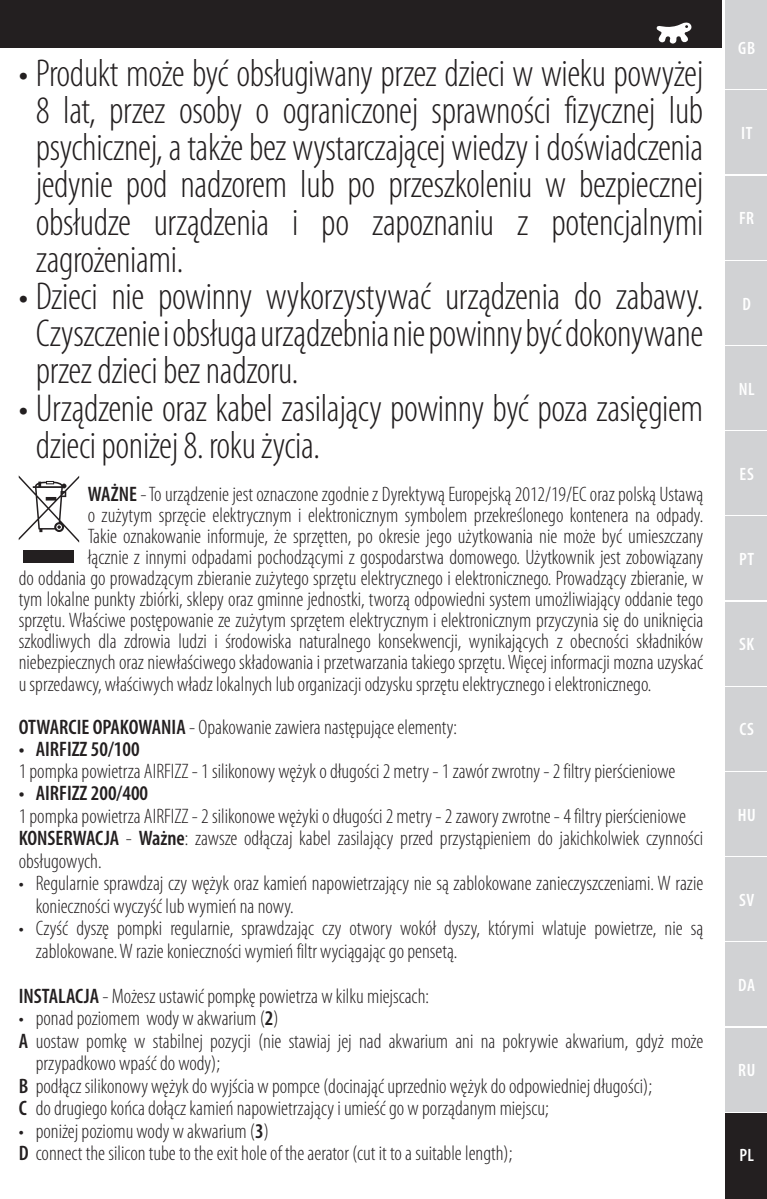
<style>
.page{position:relative;width:767px;height:1199px;background:#fff}
.page>*{position:absolute;margin:0;border:0;box-sizing:border-box;transform-origin:0 0}
.t1{font:300 condensed 39px/37.2px "Myriad Pro";letter-spacing:-.01em;color:#231f20;text-align:justify}
.t2{font:300 condensed 21px/22.5px "Myriad Pro";color:#231f20}
.t3{font:600 condensed 21px "Myriad Pro";color:#231f20}
.t4{font:600 condensed 18px "Myriad Pro";letter-spacing:.035em;color:#fff}
.s1{font-weight:600}
</style>
<div class="page">
<div style="left:0;top:0;width:720px;height:48px;background:#231f20"></div>
<svg style="left:656px;top:22px;width:35px;height:22px"></svg>
<div style="left:725px;top:6px;width:41px;height:83px;background:#d1d2d4"></div>
<div style="left:725px;top:1027px;width:41px;height:83px;background:#d1d2d4"></div>
<div style="left:725px;top:1112px;width:41px;height:83px;background:#231f20"></div>
<div style="left:725px;top:942px;width:41px;height:83px;background:#d1d2d4"></div>
<div style="left:725px;top:857px;width:41px;height:83px;background:#d1d2d4"></div>
<div style="left:725px;top:772px;width:41px;height:83px;background:#d1d2d4"></div>
<div style="left:725px;top:687px;width:41px;height:83px;background:#d1d2d4"></div>
<div style="left:725px;top:602px;width:41px;height:83px;background:#d1d2d4"></div>
<div style="left:725px;top:516px;width:41px;height:84px;background:#d1d2d4"></div>
<div style="left:725px;top:431px;width:41px;height:83px;background:#d1d2d4"></div>
<div style="left:725px;top:346px;width:41px;height:83px;background:#d1d2d4"></div>
<div style="left:725px;top:261px;width:41px;height:83px;background:#d1d2d4"></div>
<div style="left:725px;top:176px;width:41px;height:83px;background:#d1d2d4"></div>
<div style="left:725px;top:91px;width:41px;height:83px;background:#d1d2d4"></div>
<hr style="left:724px;top:1195px;width:42px;height:3px;background:#231f20">
<div style="left:725px;top:0;width:41px;height:6px;background:#d1d2d4"></div>
<div style="left:23px;top:550px;width:51px;height:13px;background:#231f20"></div>
<svg style="left:19px;top:476px;width:60px;height:66px"></svg>
<p class="t1" style="left:36px;top:54px;width:668px;text-indent:-17px">• Produkt może być obsługiwany przez dzieci w wieku powyżej 8 lat, przez osoby o ograniczonej sprawności fizycznej lub psychicznej, a także bez wystarczającej wiedzy i doświadczenia jedynie pod nadzorem lub po przeszkoleniu w bezpiecznej obsłudze urządzenia i po zapoznaniu z potencjalnymi zagrożeniami.</p>
<h1 class="t1" style="left:36px;top:277px;width:668px;text-indent:-17px">• Dzieci nie powinny wykorzystywać urządzenia do zabawy.<br>Czyszczenie i obsługa urządzebnia nie powinny być dokonywane przez dzieci bez nadzoru.</h1>
<h1 class="t1" style="left:36px;top:389px;width:668px;text-indent:-17px">• Urządzenie oraz kabel zasilający powinny być poza zasięgiem dzieci poniżej 8. roku życia.</h1>
<p class="t2" style="left:88px;top:483px;width:616px"><span class="s1">WAŻNE</span> - To urządzenie jest oznaczone zgodnie z Dyrektywą Europejską 2012/19/EC oraz polską Ustawą</p>
<p class="t2" style="left:88px;top:504px;width:616px">o zużytym sprzęcie elektrycznym i elektronicznym symbolem przekreślonego kontenera na odpady.</p>
<p class="t2" style="left:88px;top:525px;width:616px">Takie oznakowanie informuje, że sprzętten, po okresie jego użytkowania nie może być umieszczany</p>
<p class="t2" style="left:88px;top:546px;width:616px">łącznie z innymi odpadami pochodzącymi z gospodarstwa domowego. Użytkownik jest zobowiązany</p>
<p class="t2" style="left:19px;top:567px;width:685px">do oddania go prowadzącym zbieranie zużytego sprzętu elektrycznego i elektronicznego. Prowadzący zbieranie, w</p>
<p class="t2" style="left:19px;top:588px;width:685px">tym lokalne punkty zbiórki, sklepy oraz gminne jednostki, tworzą odpowiedni system umożliwiający oddanie tego</p>
<p class="t2" style="left:19px;top:609px;width:685px">sprzętu. Właściwe postępowanie ze zużytym sprzętem elektrycznym i elektronicznym przyczynia się do uniknięcia</p>
<p class="t2" style="left:19px;top:630px;width:685px">szkodliwych dla zdrowia ludzi i środowiska naturalnego konsekwencji, wynikających z obecności składników</p>
<p class="t2" style="left:19px;top:651px;width:685px">niebezpiecznych oraz niewłaściwego składowania i przetwarzania takiego sprzętu. Więcej informacji mozna uzyskać</p>
<p class="t2" style="left:19px;top:672px;width:633px">u sprzedawcy, właściwych władz lokalnych lub organizacji odzysku sprzętu elektrycznego i elektronicznego.</p>
<p class="t2" style="left:19px;top:715px;width:439px"><span class="s1">OTWARCIE OPAKOWANIA</span> - Opakowanie zawiera następujące elementy:</p>
<p class="t3" style="left:19px;top:736px;width:122px">• AIRFIZZ 50/100</p>
<p class="t2" style="left:19px;top:759px;width:657px">1 pompka powietrza AIRFIZZ - 1 silikonowy wężyk o długości 2 metry - 1 zawór zwrotny - 2 filtry pierścieniowe</p>
<p class="t3" style="left:19px;top:780px;width:131px">• AIRFIZZ 200/400</p>
<p class="t2" style="left:19px;top:804px;width:685px">1 pompka powietrza AIRFIZZ - 2 silikonowe wężyki o długości 2 metry - 2 zawory zwrotne - 4 filtry pierścieniowe<br><span class="s1">KONSERWACJA</span> - <span class="s1">Ważne</span>: zawsze odłączaj kabel zasilający przed przystąpieniem do jakichkolwiek czynności obsługowych.</p>
<p class="t2" style="left:36px;top:872px;width:668px;text-indent:-17px">• Regularnie sprawdzaj czy wężyk oraz kamień napowietrzający nie są zablokowane zanieczyszczeniami. W razie konieczności wyczyść lub wymień na nowy.</p>
<p class="t2" style="left:36px;top:916px;width:668px;text-indent:-17px">• Czyść dyszę pompki regularnie, sprawdzając czy otwory wokół dyszy, którymi wlatuje powietrze, nie są zablokowane. W razie konieczności wymień filtr wyciągając go pensetą.</p>
<p class="t2" style="left:19px;top:984px;width:411px"><span class="s1">INSTALACJA</span> - Możesz ustawić pompkę powietrza w kilku miejscach:</p>
<p class="t2" style="left:19px;top:1006px;width:261px">• ponad poziomem wody w akwarium (<span class="s1">2</span>)</p>
<p class="t2" style="left:19px;top:1029px;width:685px"><span class="s1">A</span> uostaw pomkę w stabilnej pozycji (nie stawiaj jej nad akwarium ani na pokrywie akwarium, gdyż może</p>
<p class="t2" style="left:36px;top:1051px;width:186px">przypadkowo wpaść do wody);</p>
<p class="t2" style="left:19px;top:1074px;width:634px"><span class="s1">B</span> podłącz silikonowy wężyk do wyjścia w pompce (docinająć uprzednio wężyk do odpowiedniej długości);</p>
<p class="t2" style="left:19px;top:1096px;width:531px"><span class="s1">C</span> do drugiego końca dołącz kamień napowietrzający i umieść go w porządanym miejscu;</p>
<p class="t2" style="left:19px;top:1119px;width:495px">• poniżej poziomu wody w akwarium (<span class="s1">3</span>)<br><span class="s1">D</span> connect the silicon tube to the exit hole of the aerator (cut it to a suitable length);</p>
<p class="t4" style="left:737px;top:37px;width:18px">GB</p>
<p class="t4" style="left:740px;top:122px;width:13px">IT</p>
<p class="t4" style="left:738px;top:207px;width:17px">FR</p>
<p class="t4" style="left:742px;top:292px;width:10px">D</p>
<p class="t4" style="left:738px;top:377px;width:17px">NL</p>
<p class="t4" style="left:739px;top:463px;width:16px">ES</p>
<p class="t4" style="left:738px;top:548px;width:17px">PT</p>
<p class="t4" style="left:738px;top:633px;width:17px">SK</p>
<p class="t4" style="left:739px;top:718px;width:16px">CS</p>
<p class="t4" style="left:737px;top:803px;width:20px">HU</p>
<p class="t4" style="left:738px;top:888px;width:17px">SV</p>
<p class="t4" style="left:737px;top:973px;width:18px">DA</p>
<p class="t4" style="left:737px;top:1058px;width:19px">RU</p>
<p class="t4" style="left:738px;top:1144px;width:16px">PL</p>
</div>
